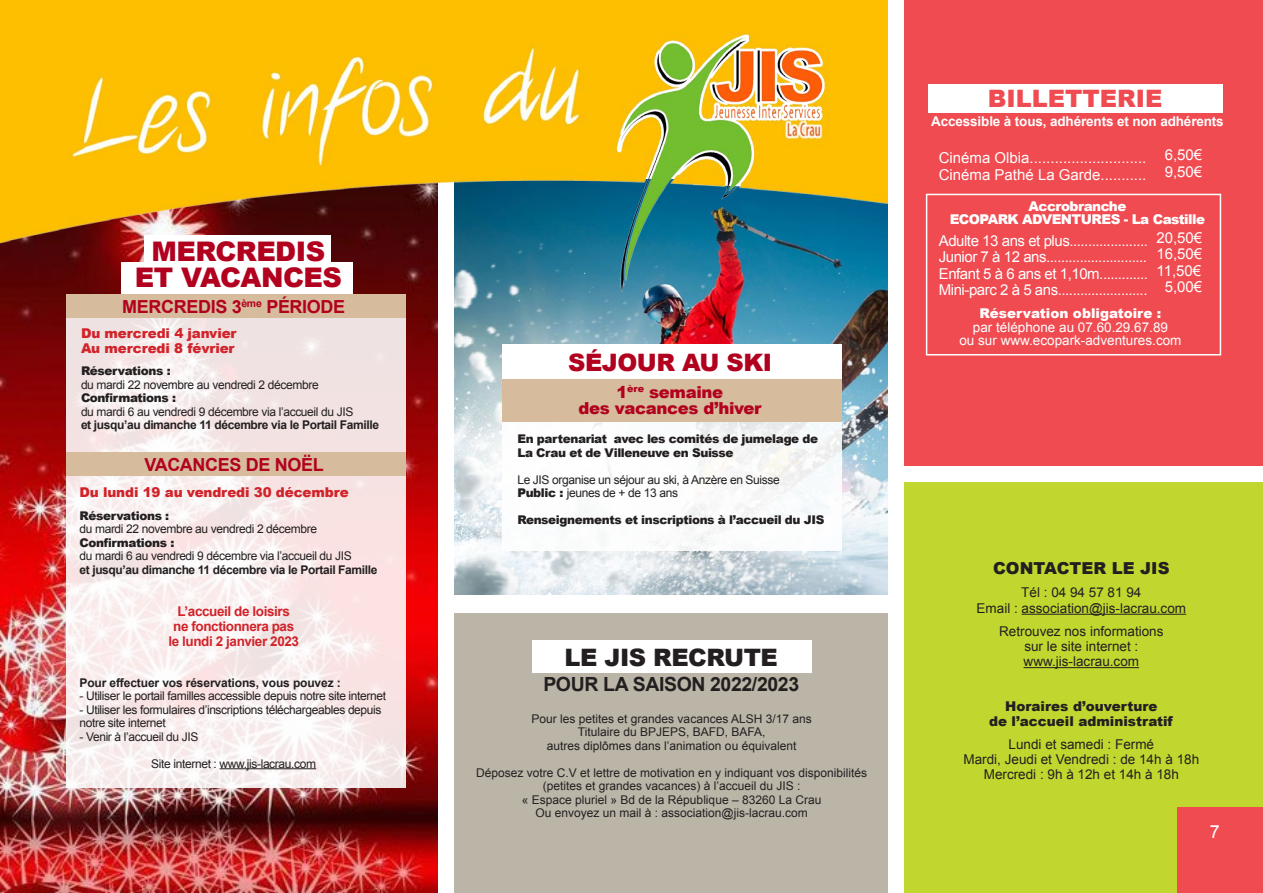
<style>
.page{position:relative;width:1263px;height:893px;background:#fff}
.page>*{position:absolute;margin:0;border:0;box-sizing:border-box;transform-origin:0 0}
.t1{font:900 27px/25.5px "Arial";letter-spacing:-.02em;color:#b2011e;text-align:center}
.t2{font:900 24px "Arial";letter-spacing:-.02em;color:#231f20}
.t3{font:900 24px "Arial";color:#ef4b51}
.t4{font:900 24px "Arial";letter-spacing:-.02em;color:#b2011e}
.t5{font:700 19.5px "Arial";letter-spacing:-.02em;color:#231f20}
.t6{font:700 18px "Arial";letter-spacing:-.02em;color:#b2011e}
.t7{font:18px "Arial";color:#fff}
.t8{font:900 16.5px/16.5px "Arial";letter-spacing:-.02em;color:#b2011e;text-align:center}
.t9{font:900 16.5px "Arial";color:#231f20}
.t10{font:15px/16.5px "Arial";letter-spacing:-.03em;color:#fff;text-align:justify}
.t11{font:15px/16.5px "Arial";color:#fff}
.t12{font:13.5px/15px "Arial";color:#231f20;text-align:center}
.t13{font:900 13.5px/15px "Arial";letter-spacing:-.01em;color:#d1232a}
.t14{font:13.5px/13.5px "Arial";color:#fff;text-align:center}
.t15{font:700 13.5px/15px "Arial";letter-spacing:-.03em;color:#d1232a;text-align:center}
.t16{font:900 13.5px/15px "Arial";color:#231f20;text-align:center}
.t17{font:900 13.5px/13.5px "Arial";letter-spacing:-.04em;color:#fff;text-align:center}
.t18{font:700 13.5px "Arial";letter-spacing:-.01em;color:#fff}
.t19{font:900 13.5px "Arial";color:#fff}
.t20{font:12px/13.5px "Arial";letter-spacing:-.03em;color:#231f20}
.t21{font:12px/13.5px "Arial";color:#231f20;text-align:center}
.t22{font:900 12px/13.5px "Arial";letter-spacing:-.03em;color:#231f20}
.t23{font:700 12px "Arial";letter-spacing:-.03em;color:#231f20}
.t24{font:700 12px "Arial";letter-spacing:-.01em;color:#231f20}
.s1{font-weight:900}
</style>
<div class="page">
<img style="left:455px;top:295px;width:433px;height:299px">
<div style="left:455px;top:613px;width:433px;height:280px;background:#bbb5a8"></div>
<div style="left:905px;top:482px;width:358px;height:411px;background:#c1d72f"></div>
<img style="left:0;top:295px;width:437px;height:598px">
<hr style="left:1021px;top:614px;width:165px;height:1px;background:#231f20">
<hr style="left:1023px;top:667px;width:116px;height:1px;background:#231f20">
<div style="left:1177px;top:807px;width:86px;height:86px;background:#ef4b51"></div>
<div style="left:905px;top:0;width:358px;height:465px;background:#ef4b51"></div>
<div style="left:928px;top:84px;width:294px;height:28px;background:#fff"></div>
<img style="left:0;top:0;width:888px;height:295px">
<div style="left:926px;top:194px;width:295px;height:161px;border:2px solid #fff"></div>
<div style="left:532px;top:640px;width:280px;height:33px;background:#fff"></div>
<svg style="left:502px;top:421px;width:339px;height:130px"></svg>
<div style="left:502px;top:344px;width:339px;height:36px;background:#fff"></div>
<div style="left:502px;top:379px;width:339px;height:42px;background:#d6bb9d"></div>
<svg style="left:66px;top:318px;width:339px;height:470px;fill:#f8e8e9"></svg>
<div style="left:121px;top:262px;width:232px;height:32px;background:#fff"></div>
<div style="left:145px;top:236px;width:186px;height:31px;background:#fff"></div>
<div style="left:66px;top:294px;width:339px;height:24px;background:#d6bb9d"></div>
<div style="left:66px;top:452px;width:339px;height:24px;background:#d6bb9d"></div>
<hr style="left:220px;top:768px;width:96px;height:1px;background:#231f20">
<h1 class="t1" style="left:135px;top:238px;width:209px">MERCREDIS<br>ET VACANCES</h1>
<h3 class="t6" style="left:122px;top:295px;width:224px">MERCREDIS 3<sup>ème</sup> PÉRIODE</h3>
<p class="t13" style="left:81px;top:325px;width:157px">Du mercredi 4 janvier<br>Au mercredi 8 février</p>
<p class="t22" style="left:81px;top:364px;width:91px">Réservations :</p>
<p class="t20" style="left:81px;top:378px;width:239px">du mardi 22 novembre au vendredi 2 décembre</p>
<p class="t22" style="left:81px;top:391px;width:97px">Confirmations :</p>
<p class="t20" style="left:81px;top:405px;width:274px">du mardi 6 au vendredi 9 décembre via l’accueil du JIS</p>
<p class="t23" style="left:81px;top:417px;width:300px">et jusqu’au dimanche 11 décembre via le Portail Famille</p>
<h3 class="t6" style="left:144px;top:453px;width:181px">VACANCES DE NOËL</h3>
<p class="t13" style="left:79px;top:485px;width:271px">Du lundi 19 au vendredi 30 décembre</p>
<p class="t22" style="left:79px;top:509px;width:91px">Réservations :</p>
<p class="t20" style="left:79px;top:523px;width:239px">du mardi 22 novembre au vendredi 2 décembre</p>
<p class="t22" style="left:79px;top:536px;width:97px">Confirmations :</p>
<p class="t20" style="left:79px;top:550px;width:274px">du mardi 6 au vendredi 9 décembre via l’accueil du JIS</p>
<p class="t23" style="left:79px;top:562px;width:300px">et jusqu’au dimanche 11 décembre via le Portail Famille</p>
<p class="t15" style="left:168px;top:604px;width:132px">L’accueil de loisirs ne fonctionnera pas le lundi 2 janvier 2023</p>
<p class="t24" style="left:79px;top:674px;width:263px">Pour effectuer vos réservations, vous pouvez :</p>
<p class="t20" style="left:79px;top:689px;width:308px">- Utiliser le portail familles accessible depuis notre site internet</p>
<p class="t20" style="left:79px;top:703px;width:304px">- Utiliser les formulaires d’inscriptions téléchargeables depuis notre site internet</p>
<p class="t20" style="left:79px;top:730px;width:121px">- Venir à l’accueil du JIS</p>
<p class="t20" style="left:151px;top:757px;width:166px">Site internet : www.jis-lacrau.com</p>
<h2 class="t4" style="left:568px;top:345px;width:206px">SÉJOUR AU SKI</h2>
<h3 class="t8" style="left:578px;top:383px;width:185px">1<sup>ère</sup> semaine<br>des vacances d’hiver</h3>
<p class="t22" style="left:517px;top:432px;width:302px">En partenariat avec les comités de jumelage de<br>La Crau et de Villeneuve en Suisse</p>
<p class="t20" style="left:517px;top:473px;width:264px">Le JIS organise un séjour au ski, à Anzère en Suisse<br><span class="s1">Public :</span> jeunes de + de 13 ans</p>
<p class="t22" style="left:517px;top:513px;width:309px">Renseignements et inscriptions à l’accueil du JIS</p>
<h2 class="t2" style="left:565px;top:640px;width:215px">LE JIS RECRUTE</h2>
<h3 class="t5" style="left:543px;top:671px;width:257px">POUR LA SAISON 2022/2023</h3>
<p class="t21" style="left:531px;top:712px;width:282px">Pour les petites et grandes vacances ALSH 3/17 ans<br>Titulaire du BPJEPS, BAFD, BAFA,<br>autres diplômes dans l’animation ou équivalent</p>
<p class="t21" style="left:476px;top:766px;width:392px">Déposez votre C.V et lettre de motivation en y indiquant vos disponibilités (petites et grandes vacances) à l’accueil du JIS :<br>« Espace pluriel » Bd de la République – 83260 La Crau<br>Ou envoyez un mail à : association@jis-lacrau.com</p>
<h2 class="t3" style="left:988px;top:81px;width:176px">BILLETTERIE</h2>
<p class="t18" style="left:931px;top:113px;width:294px">Accessible à tous, adhérents et non adhérents</p>
<p class="t10" style="left:1165px;top:147px;width:39px">6,50€<br>9,50€</p>
<p class="t11" style="left:939px;top:150px;width:209px">Cinéma Olbia............................<br>Cinéma Pathé La Garde...........</p>
<p class="t17" style="left:950px;top:199px;width:257px">Accrobranche<br>ECOPARK ADVENTURES - La Castille</p>
<p class="t10" style="left:939px;top:232px;width:211px">Adulte 13 ans et plus.....................<br>Junior 7 à 12 ans...........................<br>Enfant 5 à 6 ans et 1,10m.............<br>Mini-parc 2 à 5 ans........................</p>
<p class="t11" style="left:1156px;top:229px;width:47px;text-align:center">20,50€<br>16,50€<br>11,50€<br>5,00€</p>
<p class="t19" style="left:979px;top:303px;width:184px">Réservation obligatoire :</p>
<p class="t14" style="left:959px;top:320px;width:224px">par téléphone au 07.60.29.67.89<br>ou sur www.ecopark-adventures.com</p>
<h3 class="t9" style="left:993px;top:556px;width:178px">CONTACTER LE JIS</h3>
<p class="t12" style="left:976px;top:584px;width:211px;line-height:16.2px">Tél : 04 94 57 81 94<br>Email : association@jis-lacrau.com</p>
<p class="t12" style="left:999px;top:624px;width:166px">Retrouvez nos informations sur le site internet : www.jis-lacrau.com</p>
<p class="t16" style="left:989px;top:698px;width:185px">Horaires d’ouverture<br>de l’accueil administratif</p>
<p class="t12" style="left:963px;top:737px;width:237px">Lundi et samedi : Fermé<br>Mardi, Jeudi et Vendredi : de 14h à 18h<br>Mercredi : 9h à 12h et 14h à 18h</p>
<h3 class="t7" style="left:1210px;top:820px;width:12px">7</h3>
</div>
